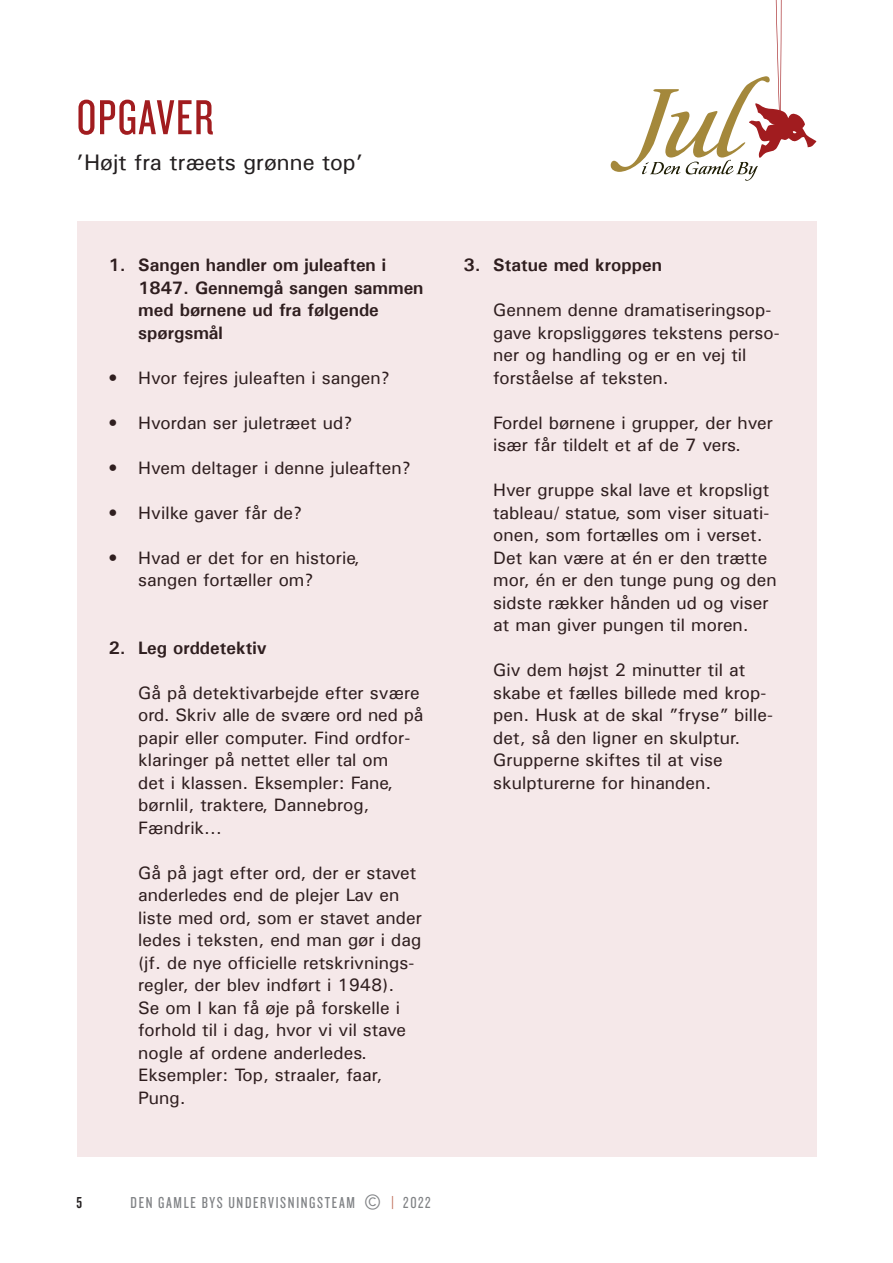
<style>
.page{position:relative;width:893px;height:1263px;background:#fff}
.page>*{position:absolute;margin:0;border:0;box-sizing:border-box;transform-origin:0 0}
.t1{font:51px "Knockout HTF28 Junior Featherwt";letter-spacing:.025em;color:#a11c1f}
.t2{font:22.5px "Univers";color:#231f20}
.t3{font:18px/22.5px "Univers";color:#231f20}
.t4{font:700 18px/22.5px "Univers";color:#231f20}
.t5{font:16.5px "Knockout HTF28 Junior Featherwt";letter-spacing:.1em;color:#808285}
.t6{font:16.5px "Knockout HTF48 Featherweight";color:#231f20}
.s1{font-family:"Univers";font-size:31.5px}
.s2{color:#c0705b}
</style>
<div class="page">
<svg style="left:611px;top:0;width:205px;height:181px"></svg>
<div style="left:77px;top:221px;width:739px;height:936px;background:#f5e8e9"></div>
<h1 class="t1" style="left:77px;top:92px;width:139px">OPGAVER</h1>
<p class="t2" style="left:77px;top:148px;width:288px">’Højt fra træets grønne top’</p>
<p class="t4" style="left:138px;top:253px;width:287px;text-indent:-30px">1. Sangen handler om juleaften i<br>1847. Gennemgå sangen sammen med børnene ud fra følgende spørgsmål</p>
<p class="t3" style="left:108px;top:366px;width:283px">• Hvor fejres juleaften i sangen?</p>
<p class="t3" style="left:108px;top:411px;width:246px">• Hvordan ser juletræet ud?</p>
<p class="t3" style="left:108px;top:456px;width:304px">• Hvem deltager i denne juleaften?</p>
<p class="t3" style="left:108px;top:501px;width:196px">• Hvilke gaver får de?</p>
<p class="t3" style="left:138px;top:546px;width:223px;text-indent:-30px">• Hvad er det for en historie, sangen fortæller om?</p>
<p class="t4" style="left:108px;top:636px;width:160px">2. Leg orddetektiv</p>
<p class="t3" style="left:138px;top:681px;width:287px">Gå på detektivarbejde efter svære ord. Skriv alle de svære ord ned på papir eller computer. Find ordfor&shy;klaringer på nettet eller tal om<br>det i klassen. Eksempler: Fane, børnlil, traktere, Dannebrog,<br>Fændrik…</p>
<p class="t3" style="left:138px;top:861px;width:285px">Gå på jagt efter ord, der er stavet anderledes end de plejer Lav en liste med ord, som er stavet ander ledes i teksten, end man gør i dag (jf. de nye officielle retskrivnings&shy;regler, der blev indført i 1948).<br>Se om I kan få øje på forskelle i forhold til i dag, hvor vi vil stave nogle af ordene anderledes.<br>Eksempler: Top, straaler, faar,<br>Pung.</p>
<p class="t4" style="left:463px;top:253px;width:200px">3. Statue med kroppen</p>
<p class="t3" style="left:493px;top:298px;width:288px">Gennem denne dramatiseringsop&shy;gave kropsliggøres tekstens perso&shy;ner og handling og er en vej til forståelse af teksten.</p>
<p class="t3" style="left:493px;top:411px;width:281px">Fordel børnene i grupper, der hver især får tildelt et af de 7 vers.</p>
<p class="t3" style="left:493px;top:478px;width:285px">Hver gruppe skal lave et kropsligt tableau/ statue, som viser situati&shy;onen, som fortælles om i verset.<br>Det kan være at én er den trætte mor, én er den tunge pung og den sidste rækker hånden ud og viser at man giver pungen til moren.</p>
<p class="t3" style="left:493px;top:658px;width:281px">Giv dem højst 2 minutter til at skabe et fælles billede med krop&shy;pen. Husk at de skal ”fryse” bille&shy;det, så den ligner en skulptur.<br>Grupperne skiftes til at vise skulpturerne for hinanden.</p>
<p class="t6" style="left:77px;top:1194px;width:7px">5</p>
<p class="t5" style="left:131px;top:1194px;width:302px">DEN GAMLE BYS UNDERVISNINGSTEAM <span class="s1">©</span> <span class="s2">|</span> 2022</p>
</div>
